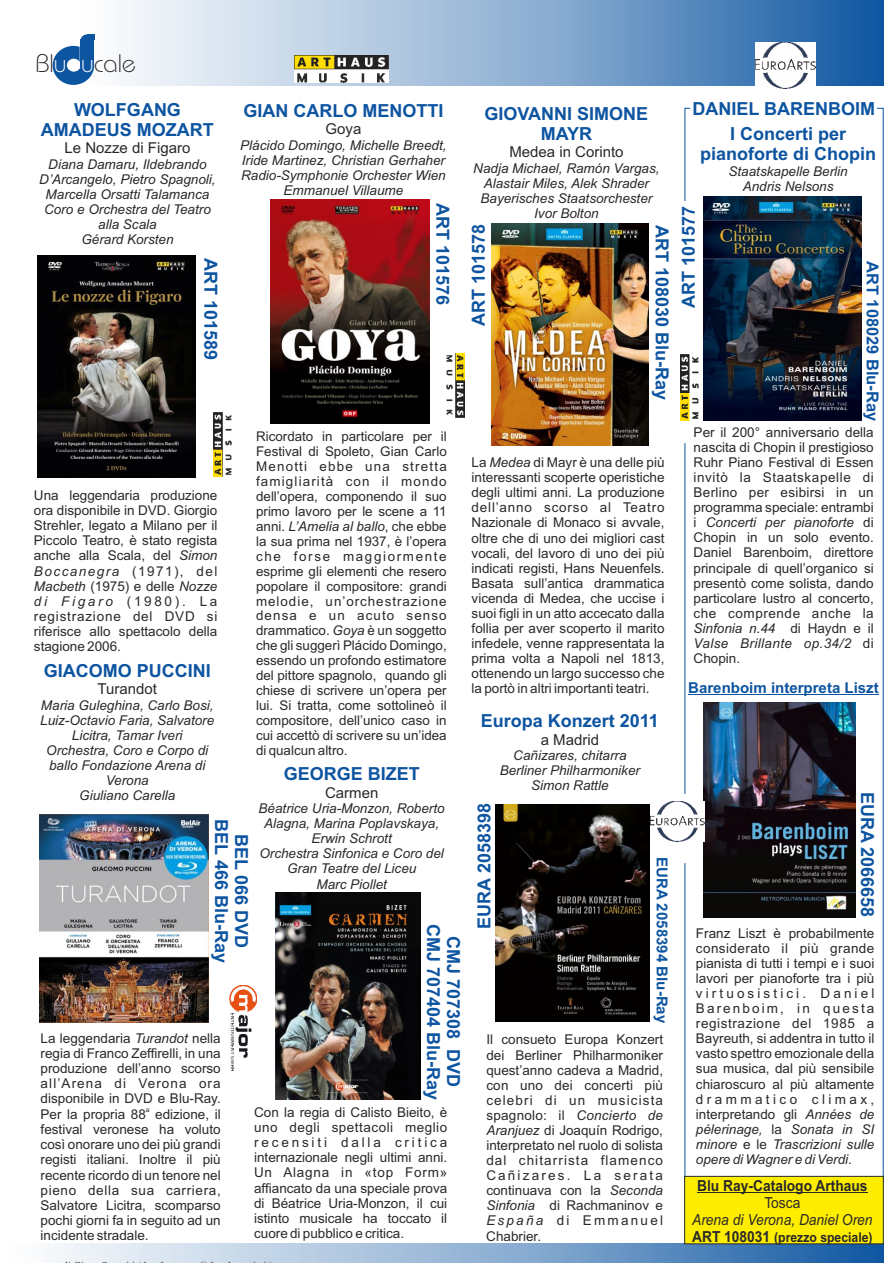
<style>
.page{position:relative;width:893px;height:1263px;background:#fff}
.page>*{position:absolute;margin:0;border:0;box-sizing:border-box;transform-origin:0 0}
.t1{font:300 25.35px "Bauhaus IT Cby BT";color:#292929}
.t2{font:700 18px/20.1px "Arial";color:#0d54a1;text-align:center}
.t3{font:700 16.5px "Arial";color:#0d54a1}
.t4{font:italic 15.15px "Arial";color:#292929;scale:.91 1}
.t5{font:700 15.15px "Arial";color:#292929;scale:.91 1}
.t6{font:15.15px "Arial";color:#292929;scale:.91 1}
.t7{font:15px "Arial";color:#292929}
.t8{font:700 15px "Arial";color:#0d54a1}
.t9{font:13.5px/15.1px "Arial";color:#292929;text-align:justify}
.t10{font:italic 13.5px/15.1px "Arial";color:#292929;text-align:center}
.t11{font:700 13.5px "Arial";color:#292929;scale:.91 1}
.t12{font:13.35px/15px "Arial";color:#292929;text-align:justify}
.t13{font:6.75px "Arial";color:#292929}
.s1{color:#fff}
.s2{font-style:italic}
.s3{font-style:normal}
.s4{font-size:15.15px}
</style>
<div class="page">
<svg style="left:85px;top:0;width:798px;height:85px;background:#94b3d4"></svg>
<div style="left:53px;top:46px;width:41px;height:39px;background:#0d54a1;border-radius:50%"></div>
<div style="left:67px;top:59px;width:14px;height:13px;background:#fff;border-radius:50%"></div>
<div style="left:81px;top:39px;width:13px;height:28px;background:#0d54a1"></div>
<div style="left:87px;top:34px;width:7px;height:6px;background:#0d54a1"></div>
<svg style="left:80px;top:34px;width:7px;height:32px"></svg>
<div style="left:9px;top:1243px;width:875px;height:20px;background:linear-gradient(to right,#fff,#1d60a6)"></div>
<img style="left:40px;top:814px;width:168px;height:208px">
<img style="left:271px;top:200px;width:158px;height:223px">
<img style="left:704px;top:196px;width:157px;height:225px">
<img style="left:491px;top:224px;width:158px;height:222px">
<img style="left:703px;top:702px;width:152px;height:216px">
<img style="left:37px;top:255px;width:158px;height:222px">
<img style="left:276px;top:893px;width:144px;height:206px">
<img style="left:496px;top:804px;width:154px;height:218px">
<img style="left:229px;top:985px;width:28px;height:86px">
<img style="left:446px;top:353px;width:18px;height:65px">
<img style="left:294px;top:55px;width:95px;height:27px">
<img style="left:213px;top:412px;width:18px;height:65px">
<img style="left:680px;top:354px;width:19px;height:67px">
<img style="left:651px;top:801px;width:53px;height:41px">
<img style="left:755px;top:43px;width:61px;height:46px">
<hr style="left:688px;top:694px;width:191px;height:1px;background:#0d54a1">
<div style="left:684px;top:1176px;width:200px;height:68px;background:#ffed00"></div>
<hr style="left:697px;top:1192px;width:171px;height:1px;background:#292929">
<h1 class="t1" style="left:35px;top:53px;width:102px">Bl<span class="s1">u u</span>cale</h1>
<h2 class="t2" style="left:41px;top:101px;width:174px">WOLFGANG<br>AMADEUS MOZART</h2>
<p class="t7" style="left:65px;top:142px;width:127px">Le Nozze di Figaro</p>
<p class="t10" style="left:39px;top:157px;width:178px">Diana Damaru, Ildebrando<br>D’Arcangelo, Pietro Spagnoli,<br>Marcella Orsatti Talamanca<br>Coro e Orchestra del Teatro alla Scala<br>Gérard Korsten</p>
<h2 class="t2" style="left:692px;top:101px;width:184px">DANIEL BARENBOIM</h2>
<h2 class="t2" style="left:243px;top:102px;width:201px">GIAN CARLO MENOTTI</h2>
<p class="t7" style="left:326px;top:123px;width:37px">Goya</p>
<p class="t10" style="left:240px;top:139px;width:208px">Plácido Domingo, Michelle Breedt,<br>Iride Martinez, Christian Gerhaher<br>Radio-Symphonie Orchester Wien<br>Emmanuel Villaume</p>
<h2 class="t2" style="left:485px;top:105px;width:165px">GIOVANNI SIMONE<br>MAYR</h2>
<p class="t7" style="left:509px;top:147px;width:116px">Medea in Corinto</p>
<p class="t10" style="left:473px;top:162px;width:188px">Nadja Michael, Ramón Vargas,<br>Alastair Miles, Alek Shrader<br>Bayerisches Staatsorchester<br>Ivor Bolton</p>
<h2 class="t2" style="left:700px;top:125px;width:178px">I Concerti per pianoforte di Chopin</h2>
<p class="t10" style="left:728px;top:165px;width:121px">Staatskapelle Berlin<br>Andris Nelsons</p>
<h2 class="t2" style="left:451px;top:203px;width:104px;rotate:90deg">ART 101576</h2>
<h2 class="t2" style="left:680px;top:308px;width:104px;rotate:-90deg">ART 101577</h2>
<h2 class="t2" style="left:470px;top:326px;width:104px;rotate:-90deg">ART 101578</h2>
<h2 class="t2" style="left:670px;top:225px;width:177px;rotate:90deg">ART 108030 Blu-Ray</h2>
<h2 class="t2" style="left:219px;top:258px;width:104px;rotate:90deg">ART 101589</h2>
<p class="t3" style="left:879px;top:261px;width:162px;rotate:90deg">ART 108029 Blu-Ray</p>
<p class="t12" style="left:256px;top:430px;width:192px">Ricordato in particolare per il Festival di Spoleto, Gian Carlo Menotti ebbe una stretta famigliarità con il mondo dell’opera, componendo il suo primo lavoro per le scene a 11 anni. <span class="s2">L’Amelia al ballo</span>, che ebbe la sua prima nel 1937, è l’opera che forse maggiormente esprime gli elementi che resero popolare il compositore: grandi melodie, un’orchestrazione densa e un acuto senso drammatico. <span class="s2">Goya</span> è un soggetto che gli suggerì Plácido Domingo, essendo un profondo estimatore del pittore spagnolo, quando gli chiese di scrivere un’opera per lui. Si tratta, come sottolineò il compositore, dell’unico caso in cui accettò di scrivere su un’idea di qualcun altro.</p>
<p class="t9" style="left:34px;top:489px;width:185px">Una leggendaria produzione ora disponibile in DVD. Giorgio Strehler, legato a Milano per il Piccolo Teatro, è stato regista anche alla Scala, del <span class="s2">Simon Boccanegra</span> (1971), del <span class="s2">Macbeth</span> (1975) e delle <span class="s2">Nozze di Figaro</span> (1980). La registrazione del DVD si riferisce allo spettacolo della stagione 2006.</p>
<h2 class="t2" style="left:44px;top:662px;width:169px">GIACOMO PUCCINI</h2>
<p class="t7" style="left:98px;top:683px;width:61px">Turandot</p>
<p class="t10" style="left:40px;top:699px;width:176px">Maria Guleghina, Carlo Bosi,<br>Luiz-Octavio Faria, Salvatore<br>Licitra, Tamar Iveri<br>Orchestra, Coro e Corpo di ballo Fondazione Arena di<br>Verona<br>Giuliano Carella</p>
<h2 class="t2" style="left:284px;top:766px;width:138px">GEORGE BIZET</h2>
<p class="t7" style="left:325px;top:787px;width:55px">Carmen</p>
<p class="t10" style="left:259px;top:802px;width:188px">Béatrice Uria-Monzon, Roberto<br>Alagna, Marina Poplavskaya,<br>Erwin Schrott<br>Orchestra Sinfonica e Coro del<br>Gran Teatre del Liceu<br>Marc Piollet</p>
<h2 class="t2" style="left:250px;top:819px;width:145px;rotate:90deg">BEL 066 DVD<br>BEL 466 Blu-Ray</h2>
<h2 class="t2" style="left:462px;top:924px;width:178px;rotate:90deg">CMJ 707308 DVD<br>CMJ 707404 Blu-Ray</h2>
<p class="t9" style="left:41px;top:1032px;width:182px">La leggendaria <span class="s2">Turandot</span> nella regia di Franco Zeffirelli, in una produzione dell’anno scorso all’Arena di Verona ora disponibile in DVD e Blu-Ray.</p>
<p class="t13" style="left:146px;top:1107px;width:5px">a</p>
<p class="t9" style="left:41px;top:1108px;width:182px">Per la propria 88 edizione, il festival veronese ha voluto così onorare uno dei più grandi registi italiani. Inoltre il più recente ricordo di un tenore nel pieno della sua carriera, Salvatore Licitra, scomparso pochi giorni fa in seguito ad un incidente stradale.</p>
<p class="t9" style="left:254px;top:1106px;width:195px">Con la regia di Calisto Bieito, è uno degli spettacoli meglio recensiti dalla critica internazionale negli ultimi anni.<br>Un Alagna in «top Form» affiancato da una speciale prova di Béatrice Uria-Monzon, il cui istinto musicale ha toccato il cuore di pubblico e critica.</p>
<p class="t9" style="left:472px;top:456px;width:194px">La <span class="s2">Medea</span> di Mayr è una delle più interessanti scoperte operistiche degli ultimi anni. La produzione dell’anno scorso al Teatro Nazionale di Monaco si avvale, oltre che di uno dei migliori cast vocali, del lavoro di uno dei più indicati registi, Hans Neuenfels.<br>Basata sull’antica drammatica vicenda di Medea, che uccise i suoi figli in un atto accecato dalla follia per aver scoperto il marito infedele, venne rappresentata la prima volta a Napoli nel 1813, ottenendo un largo successo che la portò in altri importanti teatri.</p>
<h2 class="t2" style="left:481px;top:712px;width:180px">Europa Konzert 2011</h2>
<p class="t7" style="left:541px;top:734px;width:60px">a Madrid</p>
<p class="t10" style="left:500px;top:749px;width:142px">Cañizares, chitarra<br>Berliner Philharmoniker<br>Simon Rattle</p>
<h2 class="t2" style="left:476px;top:929px;width:127px;rotate:-90deg">EURA 20583 89</h2>
<p class="t8" style="left:668px;top:857px;width:167px;rotate:90deg">EURA 20583 4 Blu-Ray</p>
<p class="t8" style="left:668px;top:945px;width:10px;rotate:90deg">9</p>
<p class="t9" style="left:486px;top:1033px;width:178px">Il consueto Europa Konzert dei Berliner Philharmoniker quest’anno cadeva a Madrid, con uno dei concerti più celebri di un musicista spagnolo: il <span class="s2">Concierto de Aranjuez</span> di Joaquín Rodrigo, interpretato nel ruolo di solista dal chitarrista flamenco Cañizares. La serata continuava con la <span class="s2">Seconda Sinfonia</span> di Rachmaninov e <span class="s2">España</span> di Emmanuel Chabrier.</p>
<p class="t9" style="left:694px;top:426px;width:182px">Per il 200° anniversario della nascita di Chopin il prestigioso Ruhr Piano Festival di Essen invitò la Staatskapelle di Berlino per esibirsi in un programma speciale: entrambi i <span class="s2">Concerti per pianoforte</span> di Chopin in un solo evento.<br>Daniel Barenboim, direttore principale di quell’organico si presentò come solista, dando particolare lustro al concerto, che comprende anche la <span class="s2">Sinfonia n.44</span> di Hay n e il <span class="s2">Valse Brillante op.34/2</span> di Chopin.</p>
<p class="t9" style="left:832px;top:622px;width:9px">d</p>
<p class="t8" style="left:688px;top:682px;width:192px">Barenboim interpreta Liszt</p>
<h2 class="t2" style="left:876px;top:792px;width:127px;rotate:90deg">EURA 2066658</h2>
<p class="t9" style="left:696px;top:926px;width:180px">Franz Lisz è probabilmente considerato il più grande pianista di tutti i tempi e i suoi lavori per pianoforte tra i più virtuosistici. Daniel Barenboim, in questa registrazione del 1985 a Bayreuth, si addentra in tutto il vasto spettro emozionale della sua musica, dal più sensibile chiaroscuro al più altamente drammatico climax, interpretando gli <span class="s2">Années de pélerinage,</span> la <span class="s2">Sonata in SI</span></p>
<p class="t9" style="left:762px;top:926px;width:5px">t</p>
<p class="t10" style="left:696px;top:1138px;width:180px;text-align:left">minore <span class="s3">e le</span> Trascrizioni sulle opere di Wagner e di Verdi<span class="s3">.</span></p>
<p class="t5" style="left:697px;top:1180px;width:189px">Blu Ray-Catalogo Arthaus</p>
<p class="t6" style="left:764px;top:1197px;width:41px">Tosca</p>
<p class="t4" style="left:692px;top:1214px;width:200px">Arena di Verona, Daniel Oren</p>
<p class="t11" style="left:692px;top:1232px;width:200px"><span class="s4">ART 108031</span> (prezzo speciale)</p>
</div>
